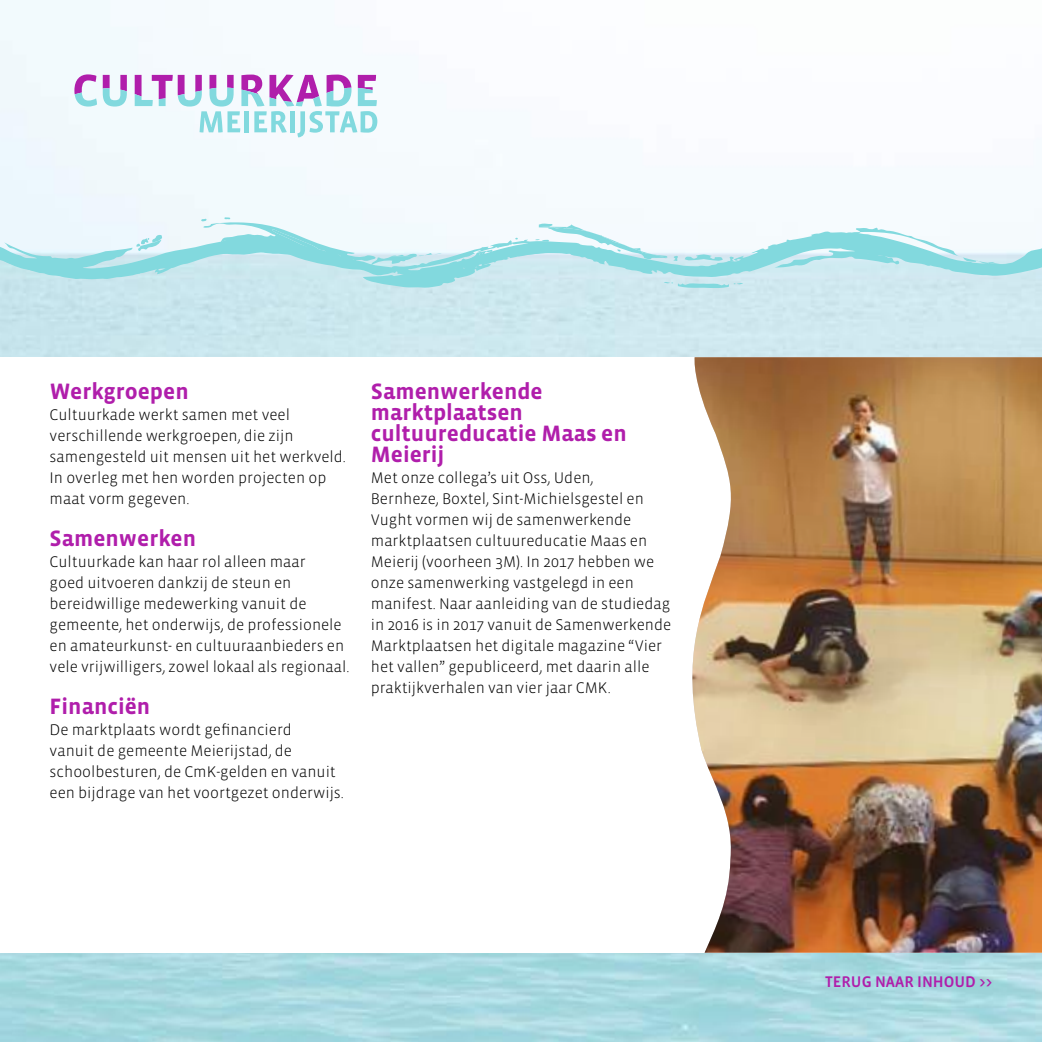
<style>
.page{position:relative;width:1042px;height:1042px;background:#fff}
.page>*{position:absolute;margin:0;border:0;box-sizing:border-box;transform-origin:0 0}
.t1{font:700 22.75px/21px "Vista Sans";color:#b01eab}
.t2{font:300 15.75px/21px "Vista Sans";color:#000}
.t3{font:15.75px "Vista Sans Med";color:#b01eab}
</style>
<div class="page">
<img style="left:0;top:0;width:1042px;height:1042px">
<svg style="left:743px;top:230px;width:299px;height:49px;background:#cae8ef"></svg>
<svg style="left:751px;top:226px;width:291px;height:45px"></svg>
<svg style="left:0;top:217px;width:743px;height:71px"></svg>
<svg style="left:74px;top:74px;width:23px;height:33px"></svg>
<svg style="left:103px;top:75px;width:24px;height:32px"></svg>
<svg style="left:135px;top:75px;width:242px;height:62px"></svg>
<div style="left:0;top:357px;width:1042px;height:595px;background:#fff"></div>
<img style="left:692px;top:357px;width:350px;height:595px">
<h1 class="t1" style="left:50px;top:381px;width:141px">Werkgroepen</h1>
<p class="t2" style="left:50px;top:405px;width:298px">Cultuurkade werkt samen met veel verschillende werkgroepen, die zijn samengesteld uit mensen uit het werkveld.<br>In overleg met hen worden projecten op maat vorm gegeven.</p>
<h1 class="t1" style="left:50px;top:528px;width:148px">Samenwerken</h1>
<p class="t2" style="left:50px;top:552px;width:301px">Cultuurkade kan haar rol alleen maar<br>goed uitvoeren dankzij de steun en bereidwillige medewerking vanuit de gemeente, het onderwijs, de professionele en amateurkunst- en cultuuraanbieders en vele vrijwilligers, zowel lokaal als regionaal.</p>
<h1 class="t1" style="left:50px;top:696px;width:102px">Financiën</h1>
<p class="t2" style="left:50px;top:720px;width:296px">De marktplaats wordt gefinancierd<br>vanuit de gemeente Meierijstad, de schoolbesturen, de CmK-gelden en vanuit een bijdrage van het voortgezet onderwijs.</p>
<h1 class="t1" style="left:371px;top:381px;width:257px">Samenwerkende marktplaatsen cultuureducatie Maas en<br>Meierij</h1>
<p class="t2" style="left:371px;top:468px;width:302px">Met onze collega’s uit Oss, Uden,<br>Bernheze, Boxtel, Sint-Michielsgestel en Vught vormen wij de samenwerkende marktplaatsen cultuureducatie Maas en Meierij (voorheen 3M). In 2017 hebben we onze samenwerking vastgelegd in een manifest. Naar aanleiding van de studiedag in 2016 is in 2017 vanuit de Samenwerkende Marktplaatsen het digitale magazine “Vier het vallen” gepubliceerd, met daarin alle praktijkverhalen van vier jaar CMK.</p>
<p class="t3" style="left:825px;top:974px;width:169px">TERUG NAAR INHOUD &gt;&gt;</p>
</div>
